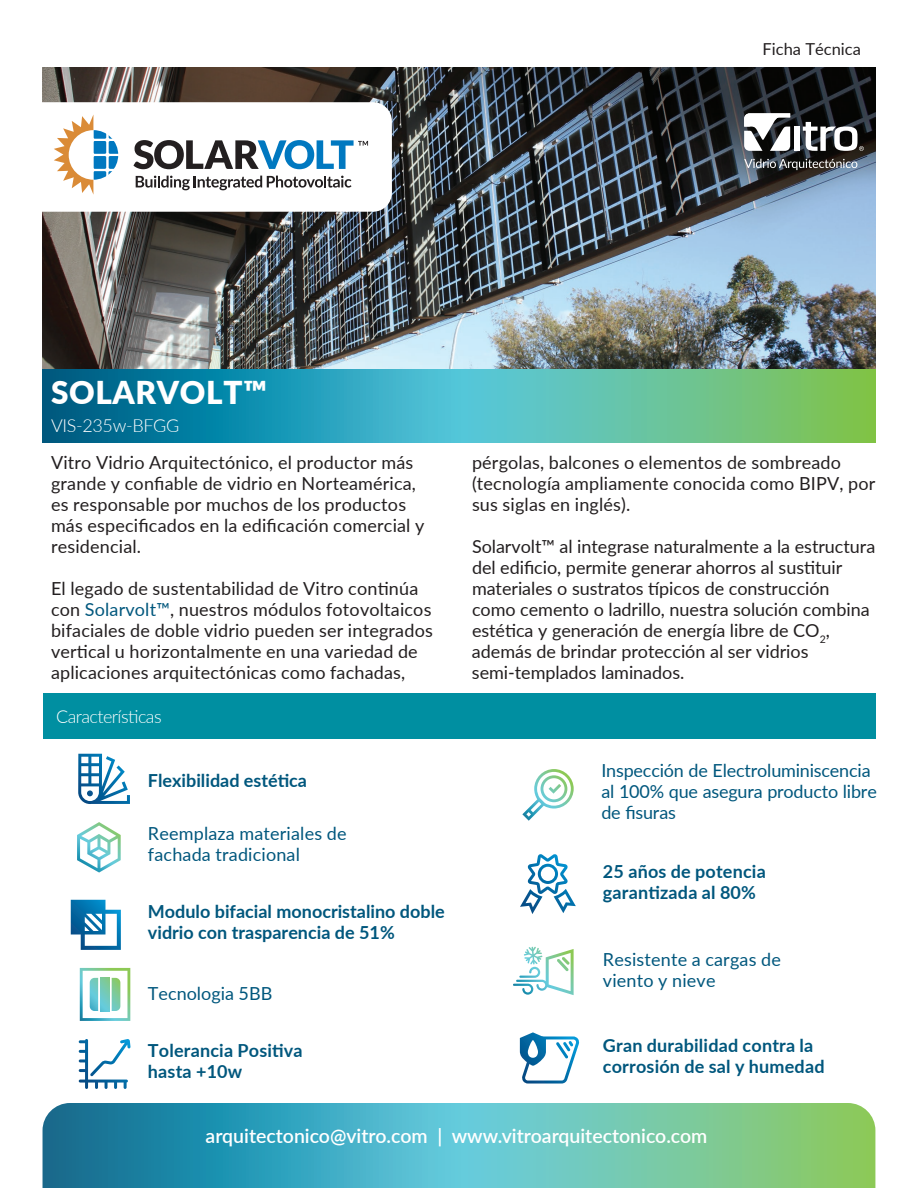
<style>
.page{position:relative;width:918px;height:1188px;background:#fff}
.page>*{position:absolute;margin:0;border:0;box-sizing:border-box;transform-origin:0 0}
.t1{font:900 31.5px "Lato";letter-spacing:.02em;color:#fff}
.t2{font:600 19.5px "Lato";color:#fff}
.t3{font:18px/21px "Lato";letter-spacing:.01em;color:#231f20}
.t4{font:700 18px/21px "Lato";letter-spacing:.01em;color:#00577d}
.t5{font:18px/21px "Lato";color:#00577d}
.t6{font:300 18px "Lato";letter-spacing:-.035em;color:#fff}
.t7{font:16.5px "Lato";color:#231f20}
.s1{color:#00577d}
</style>
<div class="page">
<img style="left:43px;top:68px;width:832px;height:301px">
<svg style="left:43px;top:369px;width:832px;height:73px;background:#42a9a1"></svg>
<svg style="left:43px;top:1103px;width:832px;height:85px;background:#56b2ab"></svg>
<div style="left:794px;top:127px;width:6px;height:24px;background:#fff"></div>
<svg style="left:744px;top:113px;width:46px;height:38px"></svg>
<svg style="left:803px;top:122px;width:61px;height:29px"></svg>
<svg style="left:744px;top:159px;width:113px;height:11px"></svg>
<div style="left:43px;top:693px;width:833px;height:45px;background:#008fa1"></div>
<svg style="left:42px;top:102px;width:350px;height:110px"></svg>
<svg style="left:78px;top:754px;width:52px;height:50px"></svg>
<svg style="left:77px;top:822px;width:44px;height:50px"></svg>
<svg style="left:71px;top:900px;width:50px;height:50px"></svg>
<svg style="left:80px;top:968px;width:50px;height:53px"></svg>
<svg style="left:79px;top:1039px;width:52px;height:50px"></svg>
<svg style="left:522px;top:769px;width:52px;height:52px"></svg>
<svg style="left:520px;top:854px;width:56px;height:60px"></svg>
<svg style="left:513px;top:947px;width:61px;height:48px"></svg>
<svg style="left:520px;top:1032px;width:59px;height:51px"></svg>
<p class="t7" style="left:763px;top:37px;width:100px">Ficha Técnica</p>
<h1 class="t1" style="left:51px;top:369px;width:218px">SOLARVOLT™</h1>
<p class="t6" style="left:51px;top:413px;width:130px">VIS-235w-BFGG</p>
<p class="t3" style="left:51px;top:451px;width:375px">Vitro Vidrio Arquitectónico, el productor más grande y confiable de vidrio en Norteamérica, es responsable por muchos de los productos más especificados en la edificación comercial y residencial.</p>
<p class="t3" style="left:51px;top:577px;width:383px">El legado de sustentabilidad de Vitro continúa con <span class="s1">Solarvolt™</span>, nuestros módulos fotovoltaicos bifaciales de doble vidrio pueden ser integrados vertical u horizontalmente en una variedad de aplicaciones arquitectónicas como fachadas,</p>
<p class="t6" style="left:56px;top:704px;width:107px">Características</p>
<p class="t4" style="left:148px;top:769px;width:161px">Flexibilidad estética</p>
<p class="t5" style="left:148px;top:823px;width:200px">Reemplaza materiales de fachada tradicional</p>
<p class="t4" style="left:148px;top:900px;width:298px">Modulo bifacial monocristalino doble vidrio con trasparencia de 51%</p>
<p class="t5" style="left:148px;top:982px;width:126px">Tecnologia 5BB</p>
<p class="t4" style="left:148px;top:1039px;width:156px">Tolerancia Positiva hasta +10w</p>
<p class="t3" style="left:472px;top:451px;width:405px">pérgolas, balcones o elementos de sombreado (tecnología ampliamente conocida como BIPV, por sus siglas en inglés).</p>
<p class="t3" style="left:472px;top:535px;width:405px">Solarvolt™ al integrase naturalmente a la estructura del edificio, permite generar ahorros al sustituir materiales o sustratos típicos de construcción como cemento o ladrillo, nuestra solución combina estética y generación de energía libre de CO<sub>2</sub>, además de brindar protección al ser vidrios semi-templados laminados.</p>
<p class="t5" style="left:601px;top:759px;width:277px">Inspección de Electroluminiscencia al 100% que asegura producto libre de fisuras</p>
<p class="t4" style="left:603px;top:860px;width:164px">25 años de potencia garantizada al 80%</p>
<p class="t5" style="left:603px;top:948px;width:179px">Resistente a cargas de viento y nieve</p>
<p class="t4" style="left:603px;top:1034px;width:223px">Gran durabilidad contra la corrosión de sal y humedad</p>
<p class="t2" style="left:206px;top:1122px;width:503px">arquitectonico@vitro.com | www.vitroarquitectonico.com</p>
</div>
